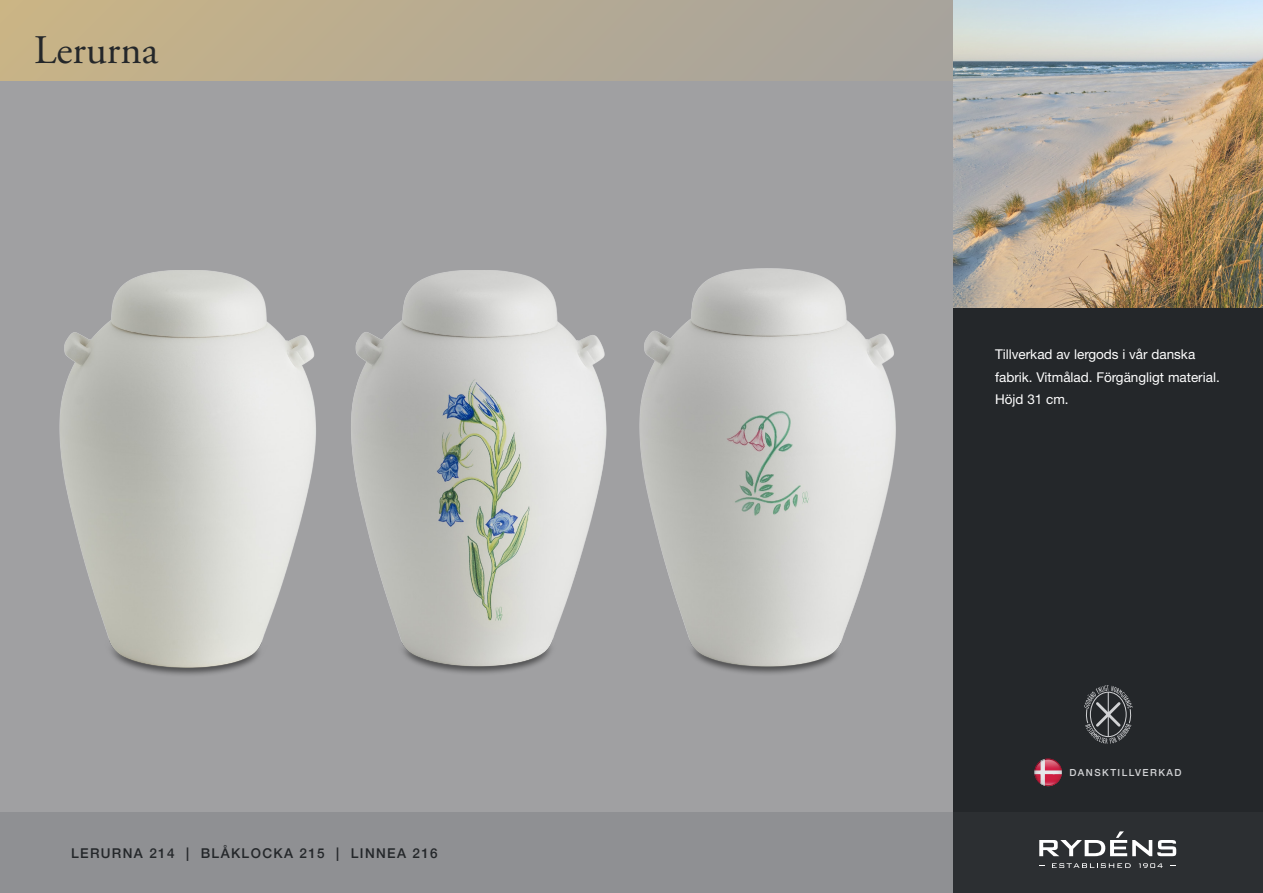
<style>
.page{position:relative;width:1263px;height:893px;background:#a0a0a2}
.page>*{position:absolute;margin:0;border:0;box-sizing:border-box;transform-origin:0 0}
.t1{font:40.5px "Adobe Garamond Pro";color:#24272a}
.t2{font:13.5px/22.5px "Helvetica Neue LT Std";color:#fff}
.t3{font:500 13.5px "Helvetica Neue";letter-spacing:.1em;color:#24272a}
.t4{font:500 9.75px "Helvetica Neue";letter-spacing:.15em;color:#d1d2d4}
</style>
<div class="page">
<div style="left:954px;top:308px;width:309px;height:585px;background:#24272a"></div>
<svg style="left:0;top:812px;width:1177px;height:81px;fill:#8f9093"></svg>
<svg style="left:1084px;top:685px;width:48px;height:59px"></svg>
<svg style="left:1052px;top:863px;width:79px;height:5px"></svg>
<svg style="left:1139px;top:863px;width:24px;height:5px"></svg>
<svg style="left:1039px;top:831px;width:137px;height:25px"></svg>
<img style="left:954px;top:81px;width:309px;height:227px">
<img style="left:59px;top:270px;width:257px;height:405px">
<svg style="left:1034px;top:759px;width:28px;height:27px"></svg>
<img style="left:1045px;top:779px;width:14px;height:6px">
<img style="left:639px;top:268px;width:257px;height:406px">
<img style="left:351px;top:270px;width:256px;height:404px">
<svg style="left:0;top:0;width:1263px;height:81px"></svg>
<h1 class="t1" style="left:34px;top:26px;width:126px">Lerurna</h1>
<p class="t3" style="left:71px;top:842px;width:368px">LERURNA 214 | BLÅKLOCKA 215 | LINNEA 216</p>
<p class="t2" style="left:995px;top:343px;width:226px">Tillverkad av lergods i vår danska fabrik. Vitmålad. Förgängligt material.<br>Höjd 31 cm.</p>
<p class="t4" style="left:1069px;top:765px;width:114px">DANSKTILLVERKAD</p>
</div>
